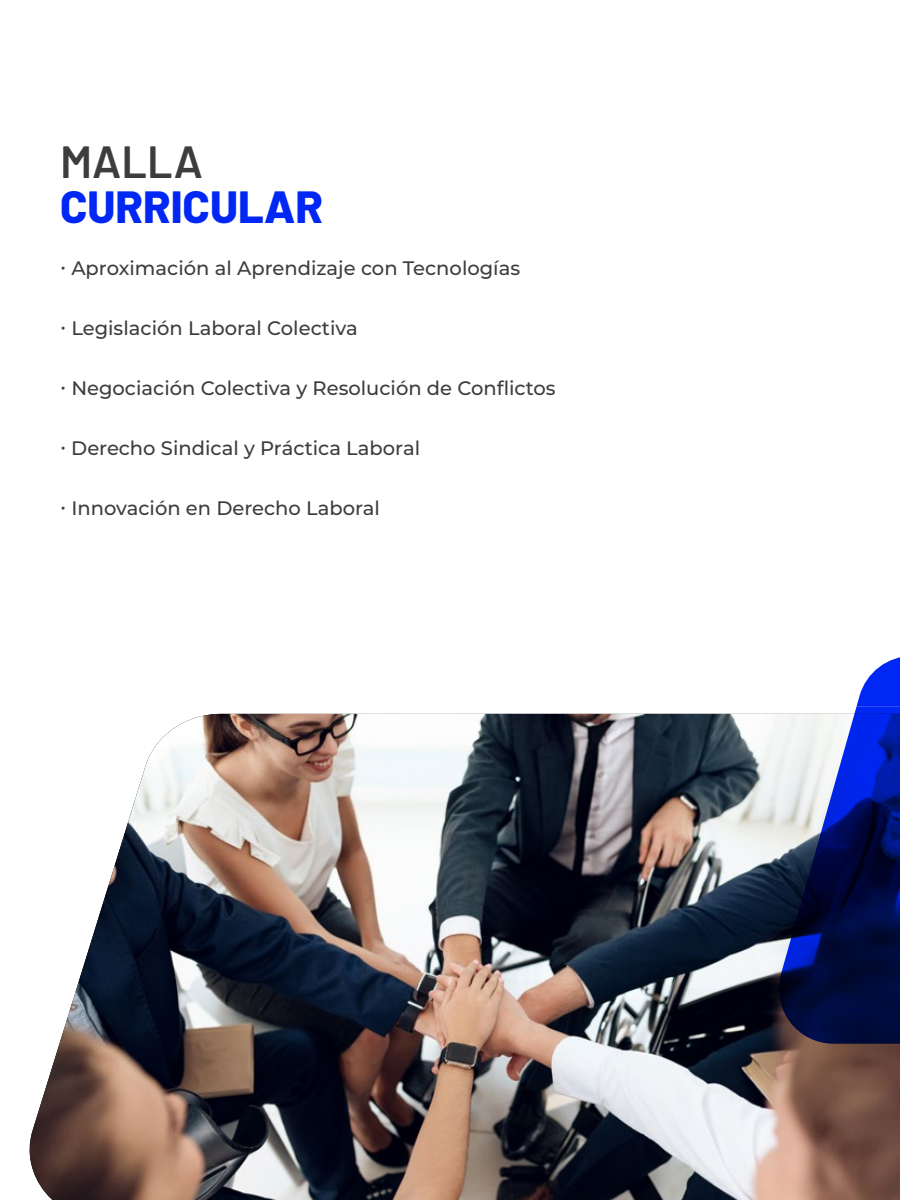
<style>
.page{position:relative;width:900px;height:1200px;background:#fff}
.page>*{position:absolute;margin:0;border:0;box-sizing:border-box;transform-origin:0 0}
.t1{font:800 45px "Barlow";color:#0027f3}
.t2{font:600 45px "Barlow";color:#3d3d3b}
.t3{font:500 19.5px "Montserrat";color:#3d3d3b}
.s1{font-weight:400}
</style>
<div class="page">
<img style="left:29px;top:714px;width:871px;height:486px">
<svg style="left:777px;top:657px;width:123px;height:387px"></svg>
<h1 class="t2" style="left:60px;top:129px;width:145px">MALLA</h1>
<h1 class="t1" style="left:60px;top:174px;width:265px">CURRICULAR</h1>
<p class="t3" style="left:60px;top:254px;width:462px"><span class="s1">•</span> Aproximación al Aprendizaje con Tecnologías</p>
<p class="t3" style="left:60px;top:314px;width:299px"><span class="s1">•</span> Legislación Laboral Colectiva</p>
<p class="t3" style="left:60px;top:374px;width:497px"><span class="s1">•</span> Negociación Colectiva y Resolución de Conflictos</p>
<p class="t3" style="left:60px;top:434px;width:362px"><span class="s1">•</span> Derecho Sindical y Práctica Laboral</p>
<p class="t3" style="left:60px;top:494px;width:321px"><span class="s1">•</span> Innovación en Derecho Laboral</p>
</div>
